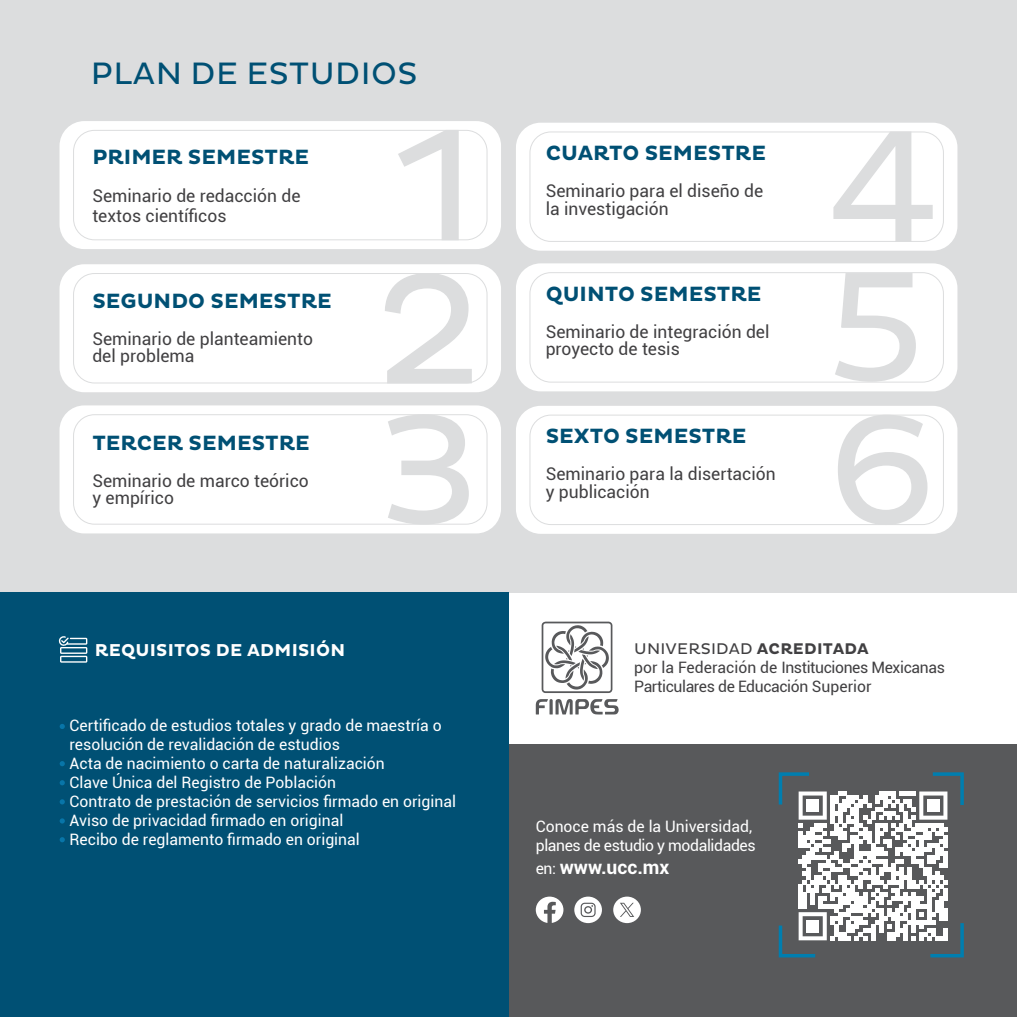
<style>
.page{position:relative;width:1017px;height:1017px;background:#fff}
.page>*{position:absolute;margin:0;border:0;box-sizing:border-box;transform-origin:0 0}
.t1{font:31.5px "Pluto";letter-spacing:.015em;color:#005074}
.t2{font:700 21px "Pluto";color:#005074}
.t3{font:700 19.25px "Roboto";color:#fff}
.t4{font:17.5px "Roboto";color:#414042}
.t5{font:700 17.5px "Pluto";letter-spacing:.015em;color:#fff}
.t6{font:15.75px "Roboto";color:#fff}
.t7{font:15.75px "Roboto";letter-spacing:-.025em;color:#414042}
.t8{font:15.75px/18.9px "Roboto";letter-spacing:-.025em;color:#fff}
.t9{font:15.75px "Pluto";letter-spacing:.015em;color:#414042}
.s1{font-weight:700}
.s2{font-weight:400;font-size:15.75px}
</style>
<div class="page">
<div style="left:0;top:0;width:1017px;height:593px;background:#dcddde"></div>
<div style="left:508px;top:744px;width:509px;height:273px;background:#58595b"></div>
<div style="left:0;top:593px;width:508px;height:424px;background:#005074"></div>
<div style="left:60px;top:121px;width:441px;height:128px;background:#fff;border-radius:25px"></div>
<div style="left:60px;top:264px;width:441px;height:128px;background:#fff;border-radius:25px"></div>
<div style="left:60px;top:405px;width:441px;height:128px;background:#fff;border-radius:25px"></div>
<div style="left:516px;top:123px;width:441px;height:128px;background:#fff;border-radius:25px"></div>
<div style="left:516px;top:263px;width:441px;height:128px;background:#fff;border-radius:25px"></div>
<div style="left:516px;top:406px;width:441px;height:128px;background:#fff;border-radius:25px"></div>
<svg style="left:398px;top:132px;width:61px;height:106px"></svg>
<svg style="left:385px;top:275px;width:87px;height:108px"></svg>
<svg style="left:388px;top:416px;width:81px;height:107px"></svg>
<svg style="left:574px;top:897px;width:28px;height:26px"></svg>
<svg style="left:613px;top:897px;width:28px;height:26px"></svg>
<svg style="left:536px;top:897px;width:27px;height:26px"></svg>
<svg style="left:536px;top:699px;width:83px;height:15px"></svg>
<svg style="left:542px;top:622px;width:70px;height:71px"></svg>
<div style="left:73px;top:130px;width:414px;height:110px;border:1px solid #dcddde;border-radius:21px"></div>
<div style="left:73px;top:273px;width:414px;height:110px;border:1px solid #dcddde;border-radius:21px"></div>
<div style="left:73px;top:414px;width:414px;height:111px;border:1px solid #dcddde;border-radius:21px"></div>
<div style="left:529px;top:132px;width:415px;height:110px;border:1px solid #dcddde;border-radius:21px"></div>
<div style="left:529px;top:272px;width:415px;height:111px;border:1px solid #dcddde;border-radius:21px"></div>
<div style="left:529px;top:415px;width:415px;height:110px;border:1px solid #dcddde;border-radius:21px"></div>
<svg style="left:833px;top:132px;width:100px;height:110px"></svg>
<svg style="left:835px;top:273px;width:81px;height:109px"></svg>
<svg style="left:838px;top:415px;width:89px;height:110px"></svg>
<svg style="left:58px;top:636px;width:29px;height:27px"></svg>
<svg style="left:60px;top:724px;width:5px;height:5px"></svg>
<svg style="left:60px;top:761px;width:5px;height:5px"></svg>
<svg style="left:60px;top:780px;width:5px;height:5px"></svg>
<svg style="left:60px;top:799px;width:5px;height:5px"></svg>
<svg style="left:60px;top:818px;width:5px;height:6px"></svg>
<svg style="left:60px;top:837px;width:5px;height:5px"></svg>
<svg style="left:778px;top:772px;width:186px;height:186px"></svg>
<div style="left:807px;top:920px;width:12px;height:12px;background:#fff"></div>
<p class="t1" style="left:91px;top:55px;width:328px">PLAN DE ESTUDIOS</p>
<p class="t2" style="left:92px;top:145px;width:218px">PRIMER SEMESTRE</p>
<p class="t4" style="left:92px;top:184px;width:210px">Seminario de redacción de</p>
<p class="t4" style="left:92px;top:203px;width:136px">textos científicos</p>
<p class="t2" style="left:92px;top:289px;width:241px">SEGUNDO SEMESTRE</p>
<p class="t4" style="left:92px;top:326px;width:222px">Seminario de planteamiento</p>
<p class="t4" style="left:92px;top:344px;width:104px">del problema</p>
<p class="t2" style="left:92px;top:431px;width:219px">TERCER SEMESTRE</p>
<p class="t4" style="left:92px;top:468px;width:218px">Seminario de marco teórico</p>
<p class="t4" style="left:92px;top:486px;width:83px">y empírico</p>
<p class="t5" style="left:95px;top:640px;width:252px">REQUISITOS DE ADMISIÓN</p>
<p class="t6" style="left:70px;top:715px;width:374px">Certificado de estudios totales y grado de maestría o</p>
<p class="t6" style="left:70px;top:734px;width:272px">resolución de revalidación de estudios</p>
<p class="t6" style="left:70px;top:753px;width:317px">Acta de nacimiento o carta de naturalización</p>
<p class="t6" style="left:70px;top:771px;width:268px">Clave Única del Registro de Población</p>
<p class="t6" style="left:70px;top:790px;width:388px">Contrato de prestación de servicios firmado en original</p>
<p class="t6" style="left:70px;top:809px;width:275px">Aviso de privacidad firmado en original</p>
<p class="t6" style="left:70px;top:828px;width:292px">Recibo de reglamento firmado en original</p>
<p class="t2" style="left:546px;top:141px;width:222px">CUARTO SEMESTRE</p>
<p class="t4" style="left:546px;top:179px;width:219px">Seminario para el diseño de</p>
<p class="t4" style="left:546px;top:196px;width:125px">la investigación</p>
<p class="t2" style="left:546px;top:282px;width:217px">QUINTO SEMESTRE</p>
<p class="t4" style="left:546px;top:319px;width:225px">Seminario de integración del</p>
<p class="t4" style="left:546px;top:337px;width:136px">proyecto de tesis</p>
<p class="t2" style="left:546px;top:424px;width:202px">SEXTO SEMESTRE</p>
<p class="t4" style="left:546px;top:462px;width:231px">Seminario para la disertación</p>
<p class="t4" style="left:546px;top:479px;width:106px">y publicación</p>
<p class="t9" style="left:634px;top:640px;width:236px">UNIVERSIDAD <span class="s1">ACREDITADA</span></p>
<p class="t7" style="left:634px;top:656px;width:312px">por la Federación de Instituciones Mexicanas</p>
<p class="t7" style="left:634px;top:675px;width:239px">Particulares de Educación Superior</p>
<p class="t8" style="left:536px;top:816px;width:221px">Conoce más de la Universidad, planes de estudio y modalidades</p>
<p class="t3" style="left:536px;top:854px;width:135px"><span class="s2">en:</span> www.ucc.mx</p>
</div>
